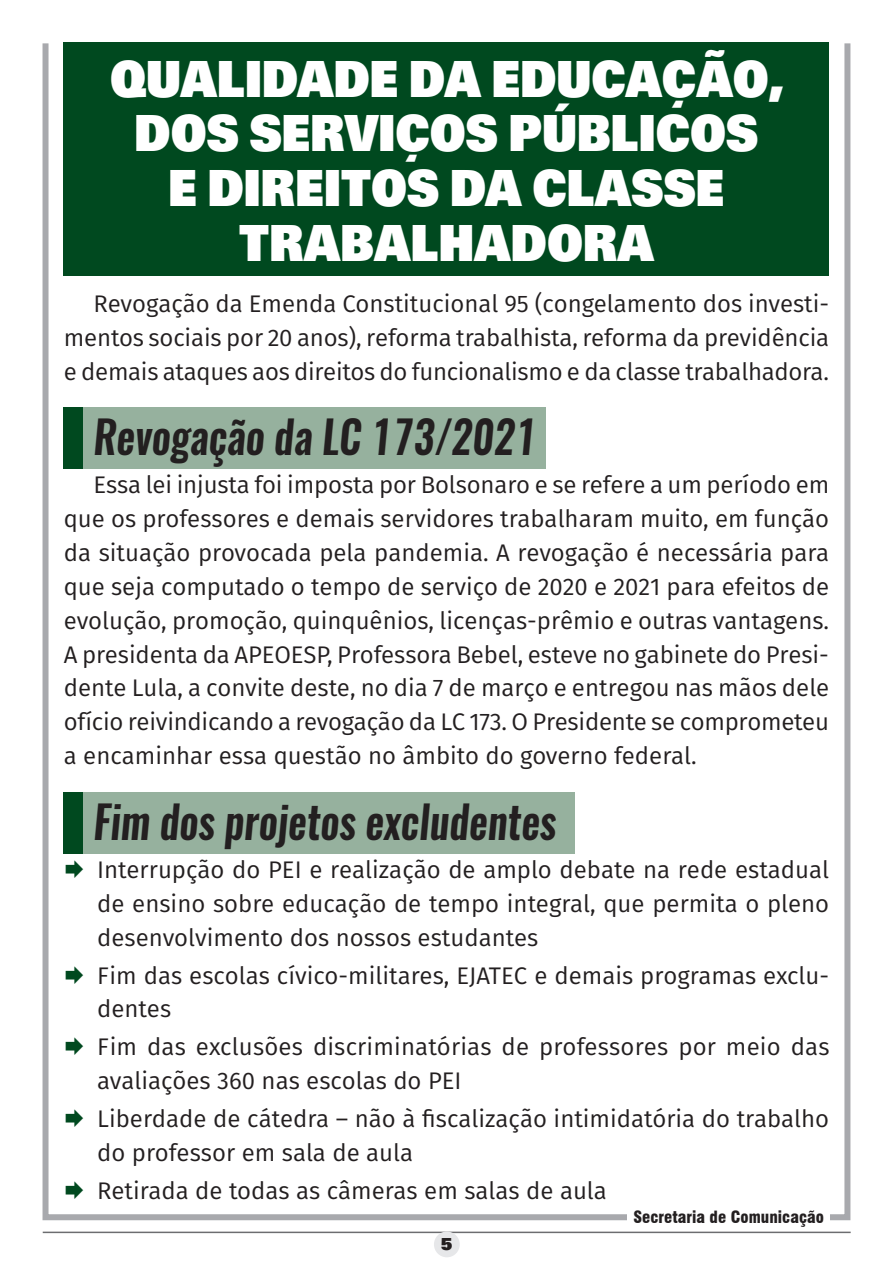
<style>
.page{position:relative;width:893px;height:1263px;background:#fff}
.page>*{position:absolute;margin:0;border:0;box-sizing:border-box;transform-origin:0 0}
.t1{font:700 54px/54.8px "U001 DOT Ultr";color:#fff;text-align:center;scale:.9 1}
.t2{font:italic 600 45px "Oswald";color:#231f20;scale:.9 1}
.t3{font:24px/33.8px "Fira Sans";color:#231f20;text-align:justify}
.t4{font:700 18px "U001 DOT Ultr";color:#231f20}
.t5{font:900 condensed 16.5px "Swiss 721 BT";color:#231f20}
</style>
<div class="page">
<div style="left:43px;top:40px;width:807px;height:1180px;border:6px solid #a8a9ad"></div>
<hr style="left:43px;top:1231px;width:808px;height:2px;background:#6c6d70">
<div style="left:434px;top:1231px;width:26px;height:26px;background:#e6e7e9;border-radius:50%"></div>
<div style="left:628px;top:1209px;width:202px;height:18px;background:#fff"></div>
<div style="left:64px;top:792px;width:511px;height:61px;background:#96b19e"></div>
<div style="left:64px;top:792px;width:19px;height:61px;background:#00491f"></div>
<div style="left:64px;top:407px;width:481px;height:61px;background:#96b19e"></div>
<div style="left:64px;top:407px;width:19px;height:61px;background:#00491f"></div>
<div style="left:64px;top:43px;width:765px;height:233px;background:#00491f"></div>
<h1 class="t1" style="left:110px;top:51px;width:749px">QUALIDADE DA EDUCAÇÃO,<br>DOS SERVIÇOS PÚBLICOS<br>E DIREITOS DA CLASSE<br>TRABALHADORA</h1>
<p class="t3" style="left:64px;top:286px;width:767px;text-indent:30px">Revogação da Emenda Constitucional 95 (congelamento dos investi&shy;mentos sociais por 20 anos), reforma trabalhista, reforma da previdência e demais ataques aos direitos do funcionalismo e da classe trabalhadora.</p>
<h2 class="t2" style="left:94px;top:406px;width:494px">Revogação da LC 173/2021</h2>
<p class="t3" style="left:64px;top:468px;width:767px;text-indent:30px">Essa lei injusta foi imposta por Bolsonaro e se refere a um período em que os professores e demais servidores trabalharam muito, em função da situação provocada pela pandemia. A revogação é necessária para que seja computado o tempo de serviço de 2020 e 2021 para efeitos de evolução, promoção, quinquênios, licenças-prêmio e outras vantagens.<br>A presidenta da APEOESP, Professora Bebel, esteve no gabinete do Presi&shy;dente Lula, a convite deste, no dia 7 de março e entregou nas mãos dele ofício reivindicando a revogação da LC 173. O Presidente se comprometeu a encaminhar essa questão no âmbito do governo federal.</p>
<h2 class="t2" style="left:94px;top:790px;width:516px">Fim dos projetos excludentes</h2>
<p class="t3" style="left:97px;top:852px;width:733px">Interrupção do PEI e realização de amplo debate na rede estadual de ensino sobre educação de tempo integral, que permita o pleno desenvolvimento dos nossos estudantes</p>
<p class="t3" style="left:97px;top:958px;width:733px">Fim das escolas cívico-militares, EJATEC e demais programas exclu&shy;dentes</p>
<p class="t3" style="left:97px;top:1030px;width:734px">Fim das exclusões discriminatórias de professores por meio das avaliações 360 nas escolas do PEI</p>
<p class="t3" style="left:97px;top:1101px;width:733px">Liberdade de cátedra – não à fiscalização intimidatória do trabalho do professor em sala de aula</p>
<p class="t3" style="left:97px;top:1173px;width:511px">Retirada de todas as câmeras em salas de aula</p>
<p class="t4" style="left:441px;top:1233px;width:13px">5</p>
<p class="t5" style="left:633px;top:1207px;width:192px">Secretaria de Comunicação</p>
</div>
